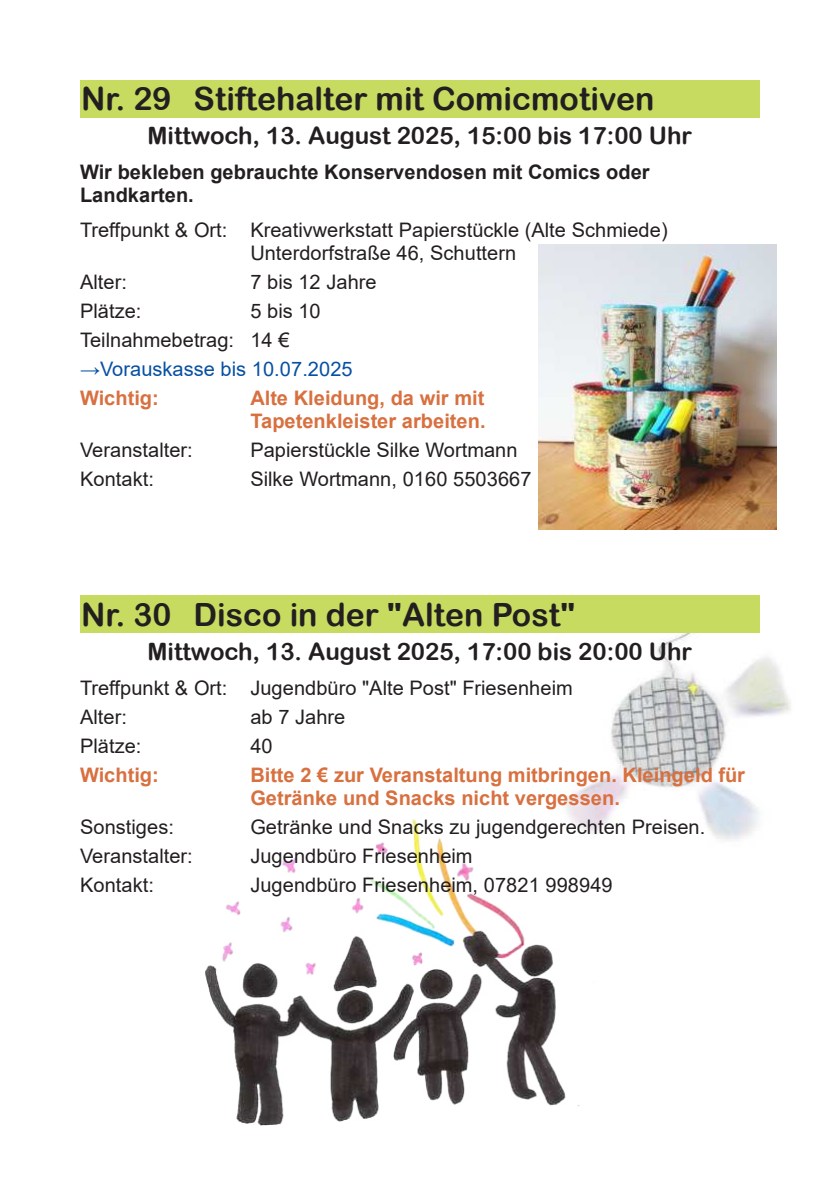
<style>
.page{position:relative;width:840px;height:1191px;background:#fff}
.page>*{position:absolute;margin:0;border:0;box-sizing:border-box;transform-origin:0 0}
.t1{font:32px "Arial Rounded MT Bold";color:#231f20}
.t2{font:24px "Arial Rounded MT Bold";color:#231f20}
.t3{font:20px/29px "Arial";letter-spacing:.005em;color:#231f20}
.t4{font:700 20px/23px "Arial";color:#d8703f}
.t5{font:700 20px/23px "Arial";color:#231f20}
.t6{font:20px "Arial";letter-spacing:.005em;color:#0750a3}
</style>
<div class="page">
<img style="left:555px;top:630px;width:235px;height:210px">
<img style="left:538px;top:244px;width:237px;height:286px">
<img style="left:206px;top:819px;width:392px;height:306px">
<div style="left:80px;top:80px;width:679px;height:37px;background:#c6db5f"></div>
<div style="left:80px;top:595px;width:679px;height:37px;background:#c6db5f"></div>
<h1 class="t1" style="left:81px;top:87px;width:574px">Nr. 29 Stiftehalter mit Comicmotiven</h1>
<p class="t2" style="left:147px;top:127px;width:545px">Mittwoch, 13. August 2025, 15:00 bis 17:00 Uhr</p>
<p class="t5" style="left:80px;top:161px;width:570px">Wir bekleben gebrauchte Konservendosen mit Comics oder<br>Landkarten.</p>
<p class="t3" style="left:250px;top:218px;width:418px;line-height:23px;text-indent:-170px">Treffpunkt &amp; Ort: Kreativwerkstatt Papierstückle (Alte Schmiede)<br>Unterdorfstraße 46, Schuttern</p>
<p class="t3" style="left:80px;top:267px;width:48px">Alter:</p>
<p class="t3" style="left:250px;top:267px;width:128px">7 bis 12 Jahre</p>
<p class="t3" style="left:80px;top:296px;width:63px">Plätze:</p>
<p class="t3" style="left:80px;top:296px;width:242px;text-indent:170px">5 bis 10<br>Teilnahmebetrag: 14 €</p>
<p class="t6" style="left:80px;top:355px;width:274px">→Vorauskasse bis 10.07.2025</p>
<p class="t4" style="left:80px;top:387px;width:80px">Wichtig:</p>
<p class="t4" style="left:250px;top:387px;width:236px">Alte Kleidung, da wir mit<br>Tapetenkleister arbeiten.</p>
<p class="t3" style="left:80px;top:435px;width:114px">Veranstalter:</p>
<p class="t3" style="left:250px;top:435px;width:268px">Papierstückle Silke Wortmann</p>
<p class="t3" style="left:80px;top:464px;width:75px">Kontakt:</p>
<p class="t3" style="left:250px;top:464px;width:282px">Silke Wortmann, 0160 5503667</p>
<h1 class="t1" style="left:81px;top:602px;width:495px">Nr. 30 Disco in der "Alten Post"</h1>
<p class="t2" style="left:147px;top:642px;width:545px">Mittwoch, 13. August 2025, 17:00 bis 20:00 Uhr</p>
<p class="t3" style="left:80px;top:673px;width:494px">Treffpunkt &amp; Ort: Jugendbüro "Alte Post" Friesenheim<br>Alter:</p>
<p class="t3" style="left:250px;top:702px;width:96px">ab 7 Jahre</p>
<p class="t3" style="left:80px;top:731px;width:63px">Plätze:</p>
<p class="t3" style="left:250px;top:731px;width:24px">40</p>
<p class="t4" style="left:80px;top:763px;width:80px">Wichtig:</p>
<p class="t4" style="left:250px;top:763px;width:496px">Bitte 2 € zur Veranstaltung mitbringen. Kleingeld für<br>Getränke und Snacks nicht vergessen.</p>
<p class="t3" style="left:80px;top:812px;width:95px">Sonstiges:</p>
<p class="t3" style="left:250px;top:812px;width:456px">Getränke und Snacks zu jugendgerechten Preisen.</p>
<p class="t3" style="left:80px;top:841px;width:114px">Veranstalter:</p>
<p class="t3" style="left:250px;top:841px;width:224px">Jugendbüro Friesenheim</p>
<p class="t3" style="left:80px;top:870px;width:75px">Kontakt:</p>
<p class="t3" style="left:250px;top:870px;width:363px">Jugendbüro Friesenheim, 07821 998949</p>
</div>
